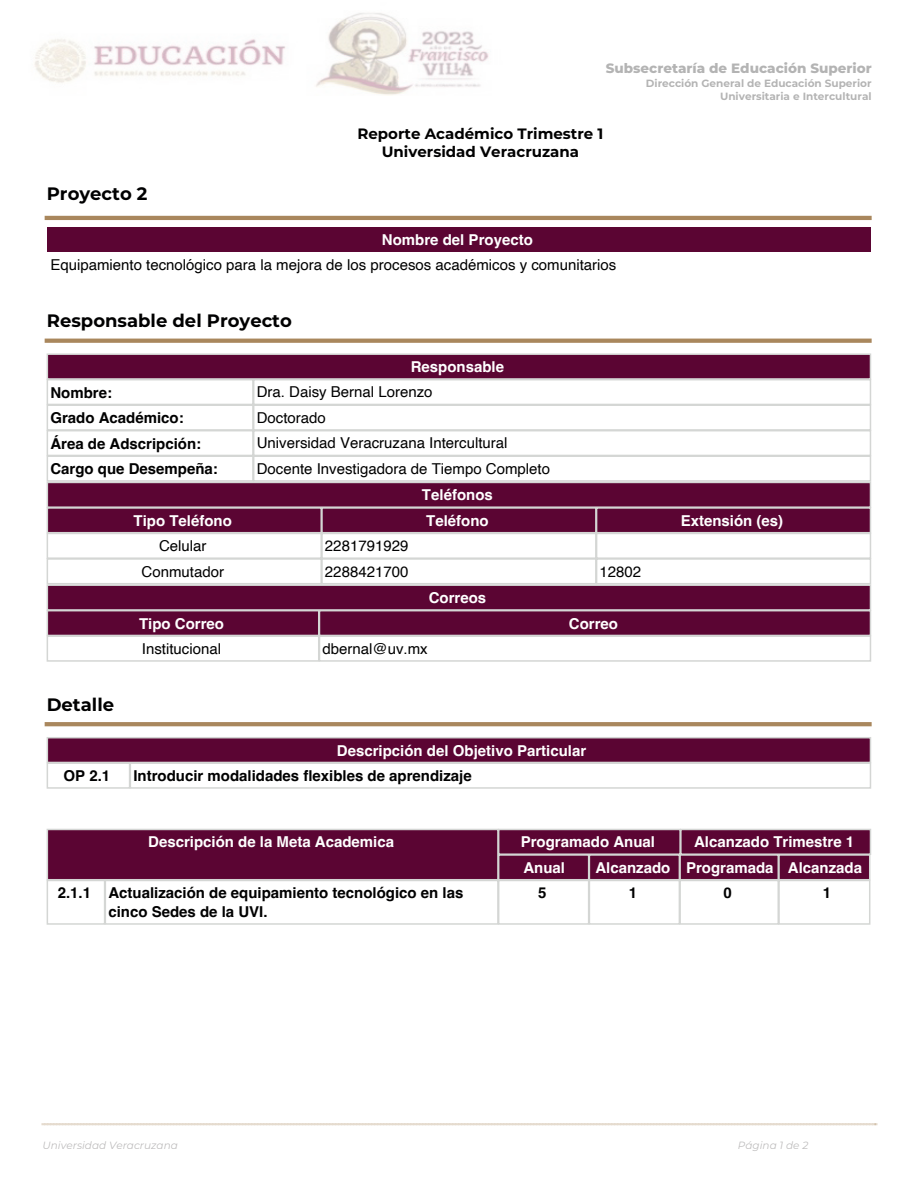
<style>
.page{position:relative;width:918px;height:1188px;background:#fff}
.page>*{position:absolute;margin:0;border:0;box-sizing:border-box;transform-origin:0 0}
.t1{font:700 18px "Montserrat";color:#000001}
.t2{font:15px "Helvetica";color:#000001}
.t3{font:700 15px "Helvetica";color:#fff}
.t4{font:700 15px/18.8px "Helvetica";color:#000001}
.t5{font:700 15px/18.8px "Montserrat";color:#000001;text-align:center}
.t6{font:800 13.5px "Montserrat";color:rgb(0 0 1/.3)}
.t7{font:700 10.5px/13.2px "Montserrat";color:rgb(0 0 1/.3);text-align:right}
.t8{font:italic 10.5px "Montserrat";color:rgb(35 31 32/.3)}
</style>
<div class="page">
<div style="left:778px;top:880px;width:92px;height:45px;border:2px solid #d4d6d4"></div>
<div style="left:679px;top:880px;width:100px;height:45px;border:2px solid #d4d6d4"></div>
<div style="left:589px;top:880px;width:91px;height:45px;border:2px solid #d4d6d4"></div>
<div style="left:498px;top:880px;width:91px;height:45px;border:2px solid #d4d6d4"></div>
<div style="left:105px;top:880px;width:394px;height:45px;border:2px solid #d4d6d4"></div>
<div style="left:47px;top:880px;width:58px;height:45px;border:2px solid #d4d6d4"></div>
<div style="left:779px;top:855px;width:91px;height:25px;background:#5b0533"></div>
<div style="left:778px;top:854px;width:92px;height:26px;border:2px solid #d4d6d4"></div>
<div style="left:680px;top:855px;width:98px;height:25px;background:#5b0533"></div>
<div style="left:679px;top:854px;width:100px;height:26px;border:2px solid #d4d6d4"></div>
<div style="left:589px;top:855px;width:90px;height:25px;background:#5b0533"></div>
<div style="left:589px;top:854px;width:91px;height:26px;border:2px solid #d4d6d4"></div>
<div style="left:499px;top:855px;width:90px;height:25px;background:#5b0533"></div>
<div style="left:498px;top:854px;width:91px;height:26px;border:2px solid #d4d6d4"></div>
<div style="left:681px;top:829px;width:189px;height:25px;background:#5b0533"></div>
<div style="left:680px;top:829px;width:191px;height:26px;border:2px solid #d4d6d4"></div>
<div style="left:499px;top:829px;width:181px;height:25px;background:#5b0533"></div>
<div style="left:498px;top:829px;width:183px;height:26px;border:2px solid #d4d6d4"></div>
<div style="left:47px;top:829px;width:451px;height:51px;background:#5b0533"></div>
<div style="left:47px;top:829px;width:452px;height:51px;border:2px solid #d4d6d4"></div>
<div style="left:130px;top:762px;width:741px;height:27px;border:2px solid #d4d6d4"></div>
<div style="left:47px;top:762px;width:83px;height:27px;border:2px solid #d4d6d4"></div>
<div style="left:47px;top:738px;width:823px;height:24px;background:#5b0533"></div>
<div style="left:47px;top:737px;width:824px;height:26px;border:2px solid #d4d6d4"></div>
<div style="left:319px;top:635px;width:552px;height:27px;border:2px solid #d4d6d4"></div>
<div style="left:47px;top:635px;width:272px;height:27px;border:2px solid #d4d6d4"></div>
<div style="left:319px;top:611px;width:551px;height:24px;background:#5b0533"></div>
<div style="left:319px;top:610px;width:552px;height:26px;border:2px solid #d4d6d4"></div>
<div style="left:47px;top:611px;width:272px;height:24px;background:#5b0533"></div>
<div style="left:47px;top:610px;width:272px;height:26px;border:2px solid #d4d6d4"></div>
<div style="left:47px;top:585px;width:823px;height:25px;background:#5b0533"></div>
<div style="left:47px;top:584px;width:824px;height:27px;border:2px solid #d4d6d4"></div>
<div style="left:596px;top:558px;width:275px;height:26px;border:2px solid #d4d6d4"></div>
<div style="left:321px;top:558px;width:276px;height:26px;border:2px solid #d4d6d4"></div>
<div style="left:47px;top:558px;width:275px;height:26px;border:2px solid #d4d6d4"></div>
<div style="left:596px;top:533px;width:275px;height:26px;border:2px solid #d4d6d4"></div>
<div style="left:321px;top:533px;width:276px;height:26px;border:2px solid #d4d6d4"></div>
<div style="left:47px;top:533px;width:275px;height:26px;border:2px solid #d4d6d4"></div>
<div style="left:597px;top:508px;width:273px;height:25px;background:#5b0533"></div>
<div style="left:596px;top:507px;width:275px;height:26px;border:2px solid #d4d6d4"></div>
<div style="left:322px;top:508px;width:274px;height:25px;background:#5b0533"></div>
<div style="left:321px;top:507px;width:276px;height:26px;border:2px solid #d4d6d4"></div>
<div style="left:47px;top:508px;width:274px;height:25px;background:#5b0533"></div>
<div style="left:47px;top:507px;width:275px;height:26px;border:2px solid #d4d6d4"></div>
<div style="left:47px;top:482px;width:823px;height:25px;background:#5b0533"></div>
<div style="left:47px;top:482px;width:824px;height:26px;border:2px solid #d4d6d4"></div>
<div style="left:253px;top:455px;width:618px;height:27px;border:2px solid #d4d6d4"></div>
<div style="left:47px;top:455px;width:207px;height:27px;border:2px solid #d4d6d4"></div>
<div style="left:253px;top:430px;width:618px;height:26px;border:2px solid #d4d6d4"></div>
<div style="left:47px;top:430px;width:207px;height:26px;border:2px solid #d4d6d4"></div>
<div style="left:253px;top:404px;width:618px;height:27px;border:2px solid #d4d6d4"></div>
<div style="left:47px;top:404px;width:207px;height:27px;border:2px solid #d4d6d4"></div>
<div style="left:253px;top:379px;width:618px;height:26px;border:2px solid #d4d6d4"></div>
<div style="left:47px;top:379px;width:207px;height:26px;border:2px solid #d4d6d4"></div>
<div style="left:47px;top:354px;width:823px;height:25px;background:#5b0533"></div>
<div style="left:47px;top:353px;width:824px;height:27px;border:2px solid #d4d6d4"></div>
<div style="left:47px;top:227px;width:823px;height:25px;background:#5b0533"></div>
<img style="left:34px;top:13px;width:455px;height:82px">
<hr style="left:45px;top:216px;width:827px;height:4px;background:#a9875d">
<svg style="left:45px;top:339px;width:827px;height:4px;background:#ac8c64"></svg>
<hr style="left:45px;top:722px;width:827px;height:4px;background:#a9875d">
<hr style="left:43px;top:1123px;width:833px;height:2px;background:#e5dbce">
<p class="t6" style="left:606px;top:58px;width:267px">Subsecretaría de Educación Superior</p>
<p class="t7" style="left:646px;top:76px;width:227px">Dirección General de Educación Superior<br>Universitaria e Intercultural</p>
<p class="t1" style="left:47px;top:181px;width:102px">Proyecto 2</p>
<p class="t5" style="left:357px;top:123px;width:247px">Reporte Académico Trimestre 1<br>Universidad Veracruzana</p>
<p class="t3" style="left:382px;top:231px;width:152px">Nombre del Proyecto</p>
<p class="t2" style="left:50px;top:254px;width:568px">Equipamiento tecnológico para la mejora de los procesos académicos y comunitarios</p>
<p class="t1" style="left:47px;top:308px;width:247px">Responsable del Proyecto</p>
<p class="t3" style="left:411px;top:358px;width:95px">Responsable</p>
<p class="t4" style="left:50px;top:385px;width:63px">Nombre:</p>
<p class="t2" style="left:257px;top:381px;width:177px">Dra. Daisy Bernal Lorenzo</p>
<p class="t4" style="left:50px;top:410px;width:135px">Grado Académico:</p>
<p class="t2" style="left:257px;top:406px;width:71px">Doctorado</p>
<p class="t4" style="left:50px;top:436px;width:152px">Área de Adscripción:</p>
<p class="t2" style="left:257px;top:432px;width:252px">Universidad Veracruzana Intercultural</p>
<p class="t4" style="left:50px;top:461px;width:169px">Cargo que Desempeña:</p>
<p class="t2" style="left:257px;top:457px;width:295px">Docente Investigadora de Tiempo Completo</p>
<p class="t3" style="left:422px;top:486px;width:72px">Teléfonos</p>
<p class="t3" style="left:134px;top:511px;width:100px">Tipo Teléfono</p>
<p class="t3" style="left:426px;top:511px;width:64px">Teléfono</p>
<p class="t3" style="left:681px;top:511px;width:104px">Extensión (es)</p>
<p class="t2" style="left:159px;top:534px;width:49px">Celular</p>
<p class="t2" style="left:325px;top:534px;width:85px">2281791929</p>
<p class="t2" style="left:142px;top:560px;width:84px">Conmutador</p>
<p class="t2" style="left:325px;top:560px;width:85px">2288421700</p>
<p class="t2" style="left:600px;top:560px;width:43px">12802</p>
<p class="t3" style="left:429px;top:589px;width:59px">Correos</p>
<p class="t3" style="left:139px;top:614px;width:87px">Tipo Correo</p>
<p class="t3" style="left:569px;top:614px;width:51px">Correo</p>
<p class="t2" style="left:142px;top:637px;width:81px">Institucional</p>
<p class="t2" style="left:323px;top:637px;width:107px">dbernal@uv.mx</p>
<p class="t1" style="left:47px;top:692px;width:69px">Detalle</p>
<p class="t3" style="left:337px;top:741px;width:251px">Descripción del Objetivo Particular</p>
<p class="t4" style="left:64px;top:768px;width:48px">OP 2.1</p>
<p class="t4" style="left:133px;top:768px;width:340px">Introducir modalidades flexibles de aprendizaje</p>
<p class="t3" style="left:148px;top:833px;width:247px">Descripción de la Meta Academica</p>
<p class="t3" style="left:521px;top:833px;width:136px">Programado Anual</p>
<p class="t3" style="left:694px;top:833px;width:162px">Alcanzado Trimestre 1</p>
<p class="t3" style="left:523px;top:858px;width:43px">Anual</p>
<p class="t3" style="left:595px;top:858px;width:268px">Alcanzado Programada Alcanzada</p>
<p class="t4" style="left:108px;top:885px;width:357px;text-indent:-51px">2.1.1 Actualización de equipamiento tecnológico en las cinco Sedes de la UVI.</p>
<p class="t4" style="left:538px;top:885px;width:10px">5</p>
<p class="t4" style="left:629px;top:885px;width:10px">1</p>
<p class="t4" style="left:724px;top:885px;width:10px">0</p>
<p class="t4" style="left:823px;top:885px;width:10px">1</p>
<p class="t8" style="left:43px;top:1138px;width:137px">Universidad Veracruzana</p>
<p class="t8" style="left:738px;top:1138px;width:72px">Página 1 de 2</p>
</div>
